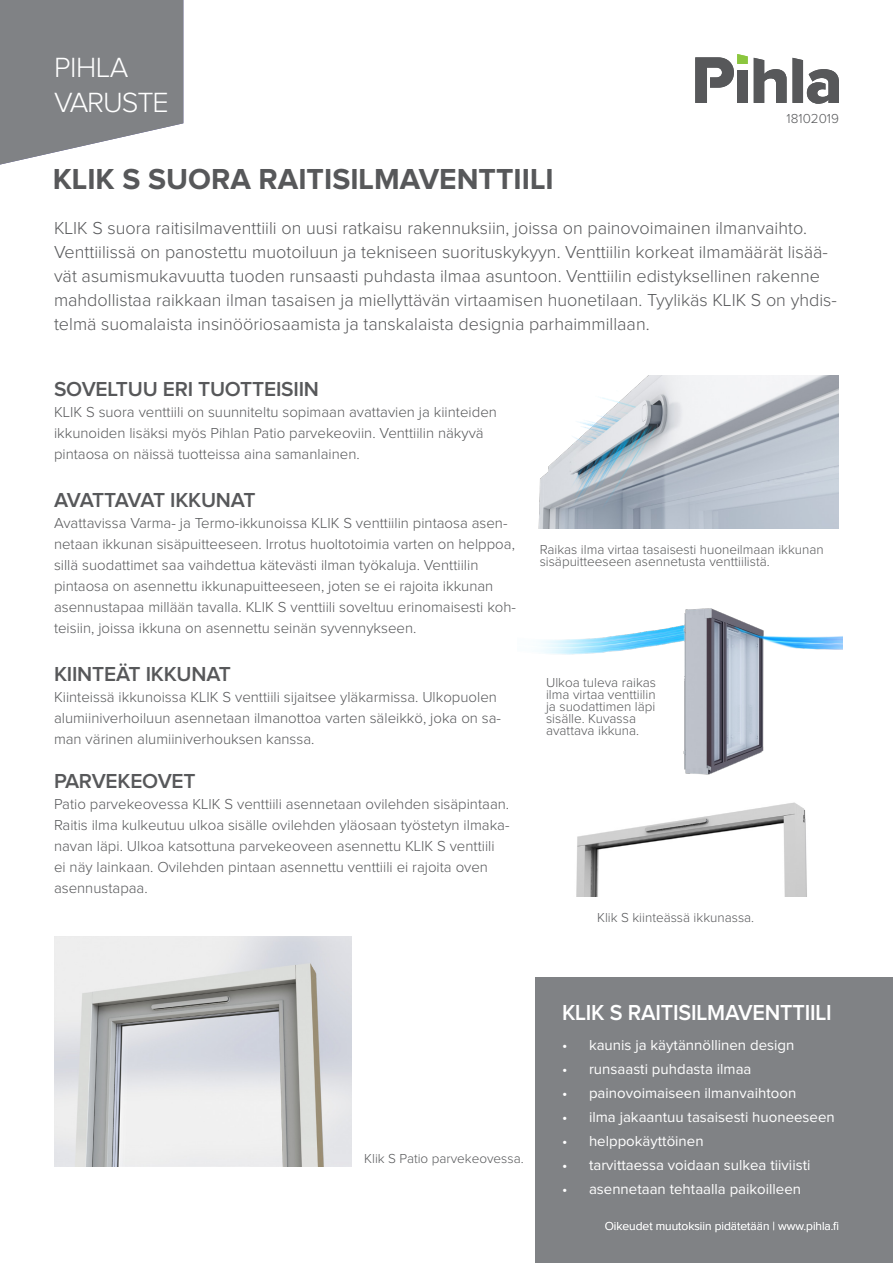
<style>
.page{position:relative;width:893px;height:1263px;background:#fff}
.page>*{position:absolute;margin:0;border:0;box-sizing:border-box;transform-origin:0 0}
.TUOTTEEN_NIMI{font:700 30px "Proxima Nova";color:#57585a}
.ISO_otsikko{font:300 28.8px "Proxima Nova";letter-spacing:-.025em;color:#fff}
.Otsikko_leipätekstis{font:600 22.5px "Proxima Nova";letter-spacing:-.01em;color:#fff;scale:.96 1}
.Otsikko_leipätekstis-2{font:600 21px "Proxima Nova";letter-spacing:-.01em;color:#57585a}
.Otsikko_leipätekstis-3{font:600 21px "Proxima Nova";letter-spacing:-.06em;color:#57585a}
.Ingressi_light{font:300 18px/24px "Proxima Nova";color:#57585a}
.leipäteksti{font:300 15px/21px "Proxima Nova";color:#57585a}
.t1{font:15px "Proxima Nova";color:#fff}
.Kuvateksti{font:300 13.5px/12px "Proxima Nova";color:#57585a}
.www_valkoinen{font:300 12px "Proxima Nova";color:#fff}
</style>
<div class="page">
<div style="left:536px;top:977px;width:357px;height:286px;background:#808285"></div>
<svg style="left:695px;top:54px;width:53px;height:49px"></svg>
<svg style="left:754px;top:58px;width:85px;height:46px"></svg>
<svg style="left:0;top:0;width:183px;height:165px;background:#909194"></svg>
<img style="left:539px;top:375px;width:299px;height:153px">
<img style="left:540px;top:608px;width:303px;height:167px">
<img style="left:576px;top:802px;width:231px;height:95px">
<img style="left:54px;top:937px;width:297px;height:229px">
<p class="ISO_otsikko" style="left:54px;top:54px;width:76px">PIHLA</p>
<p class="ISO_otsikko" style="left:54px;top:89px;width:95px">TE MO</p>
<p class="ISO_otsikko" style="left:54px;top:89px;width:116px">VARUSTE</p>
<p class="TUOTTEEN_NIMI" style="left:53px;top:165px;width:502px">KLIK S SUORA RAITISILMAVENTTIILI</p>
<p class="Kuvateksti" style="left:787px;top:113px;width:54px">18102019</p>
<p class="Ingressi_light" style="left:54px;top:217px;width:784px">KLIK S suora raitisilmaventtiili on uusi ratkaisu rakennuksiin, joissa on painovoimainen ilmanvaihto.<br>Venttiilissä on panostettu muotoiluun ja tekniseen suorituskykyyn. Venttiilin korkeat ilmamäärät lisää&shy;vät asumismukavuutta tuoden runsaasti puhdasta ilmaa asuntoon. Venttiilin edistyksellinen rakenne mahdollistaa raikkaan ilman tasaisen ja miellyttävän virtaamisen huonetilaan. Tyylikäs KLIK S on yhdis&shy;telmä suomalaista insinööriosaamista ja tanskalaista designia parhaimmillaan.</p>
<p class="Otsikko_leipätekstis-2" style="left:54px;top:380px;width:267px">SOVELTUU ERI TUOTTEISIIN</p>
<p class="leipäteksti" style="left:54px;top:402px;width:444px">KLIK S suora venttiili on suunniteltu sopimaan avattavien ja kiinteiden ikkunoiden lisäksi myös Pihlan Patio parvekeoviin. Venttiilin näkyvä pintaosa on näissä tuotteissa aina samanlainen.</p>
<p class="Otsikko_leipätekstis-3" style="left:54px;top:491px;width:203px">AVATTAVAT IKKUNAT</p>
<p class="leipäteksti" style="left:54px;top:513px;width:464px">Avattavissa Varma- ja Termo-ikkunoissa KLIK S venttiilin pintaosa asen&shy;netaan ikkunan sisäpuitteeseen. Irrotus huoltotoimia varten on helppoa, sillä suodattimet saa vaihdettua kätevästi ilman työkaluja. Venttiilin pintaosa on asennettu ikkunapuitteeseen, joten se ei rajoita ikkunan asennustapaa millään tavalla. KLIK S venttiili soveltuu erinomaisesti koh&shy;teisiin, joissa ikkuna on asennettu seinän syvennykseen.</p>
<p class="Otsikko_leipätekstis-2" style="left:54px;top:665px;width:179px">KIINTEÄT IKKUNAT</p>
<p class="leipäteksti" style="left:54px;top:687px;width:449px">Kiinteissä ikkunoissa KLIK S venttiili sijaitsee yläkarmissa. Ulkopuolen alumiiniverhoiluun asennetaan ilmanottoa varten säleikkö, joka on sa&shy;man värinen alumiiniverhouksen kanssa.</p>
<p class="Otsikko_leipätekstis-2" style="left:54px;top:771px;width:143px">PARVEKEOVET</p>
<p class="leipäteksti" style="left:54px;top:794px;width:457px">Patio parvekeovessa KLIK S venttiili asennetaan ovilehden sisäpintaan.<br>Raitis ilma kulkeutuu ulkoa sisälle ovilehden yläosaan työstetyn ilmaka&shy;navan läpi. Ulkoa katsottuna parvekeoveen asennettu KLIK S venttiili ei näy lainkaan. Ovilehden pintaan asennettu venttiili ei rajoita oven asennustapaa.</p>
<p class="Kuvateksti" style="left:540px;top:544px;width:286px">Raikas ilma virtaa tasaisesti huoneilmaan ikkunan sisäpuitteeseen asennetusta venttiilistä.</p>
<p class="Kuvateksti" style="left:546px;top:677px;width:111px">Ulkoa tuleva raikas ilma virtaa venttiilin ja suodattimen läpi sisälle. Kuvassa avattava ikkuna.</p>
<p class="Kuvateksti" style="left:597px;top:912px;width:159px">Klik S kiinteässä ikkunassa.</p>
<p class="Kuvateksti" style="left:364px;top:1153px;width:161px">Klik S Patio parvekeovessa.</p>
<p class="Otsikko_leipätekstis" style="left:562px;top:1002px;width:282px">KLIK S RAITISILMAVENTTIILI</p>
<p class="t1" style="left:562px;top:1038px;width:234px">• kaunis ja käytännöllinen design</p>
<p class="t1" style="left:562px;top:1062px;width:191px">• runsaasti puhdasta ilmaa</p>
<p class="t1" style="left:562px;top:1086px;width:236px">• painovoimaiseen ilmanvaihtoon</p>
<p class="t1" style="left:562px;top:1110px;width:274px">• ilma jakaantuu tasaisesti huoneeseen</p>
<p class="t1" style="left:562px;top:1134px;width:143px">• helppokäyttöinen</p>
<p class="t1" style="left:562px;top:1158px;width:250px">• tarvittaessa voidaan sulkea tiiviisti</p>
<p class="t1" style="left:562px;top:1182px;width:241px">• asennetaan tehtaalla paikoilleen</p>
<p class="www_valkoinen" style="left:605px;top:1221px;width:236px">Oikeudet muutoksiin pidätetään | www.pihla.fi</p>
</div>
